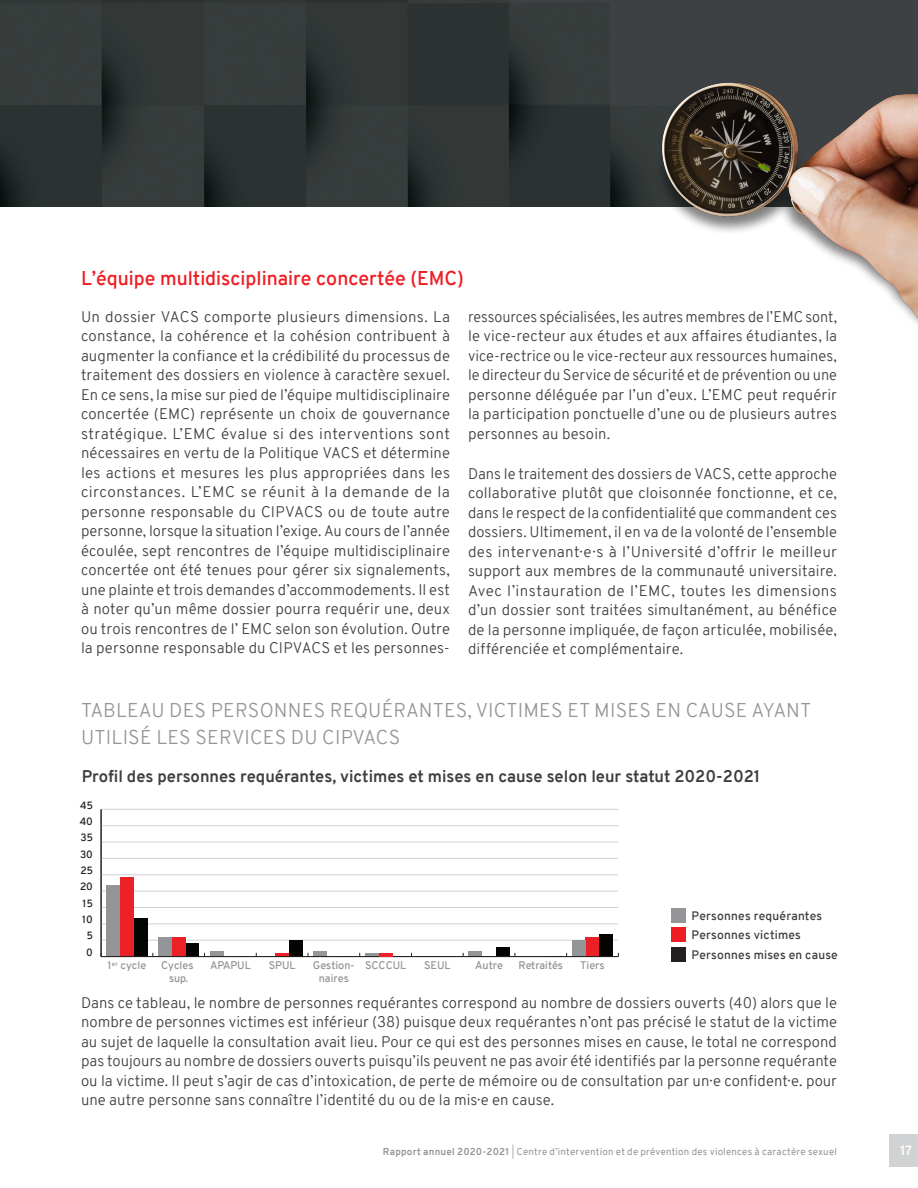
<style>
.page{position:relative;width:918px;height:1188px;background:#fff}
.page>*{position:absolute;margin:0;border:0;box-sizing:border-box;transform-origin:0 0}
.Titre{font:300 19.5px/27px "Overpass";letter-spacing:.01em;color:#939598}
.t1{font:600 19.5px "Overpass";color:#ee1d23}
.t2{font:700 16.5px "Overpass";color:#3e3e3f}
.Texte_2{font:300 15px/19.5px "Overpass";letter-spacing:.01em;color:#3e3e3f;text-align:justify}
.t3{font:500 condensed 13.5px "Helvetica Neue LT Std";color:#fff}
.Texte_2-2{font:600 12px "Overpass";letter-spacing:.02em;color:#3e3e3f}
.t4{font:600 10.8px "Overpass";color:#939598}
.t5{font:600 10.35px "Overpass";color:#231f20}
.t6{font:9.75px "Overpass";letter-spacing:.02em;color:#939598}
.s1{font-weight:700}
.s2{font-weight:300}
</style>
<div class="page">
<div style="left:889px;top:1134px;width:29px;height:33px;background:#d1d2d4"></div>
<img style="left:0;top:0;width:918px;height:206px">
<img style="left:627px;top:48px;width:291px;height:276px">
<hr style="left:101px;top:940px;width:517px;height:1px;background:#d1d2d4">
<hr style="left:101px;top:924px;width:517px;height:1px;background:#d1d2d4">
<hr style="left:101px;top:907px;width:517px;height:1px;background:#d1d2d4">
<hr style="left:101px;top:891px;width:517px;height:1px;background:#d1d2d4">
<hr style="left:101px;top:874px;width:517px;height:1px;background:#d1d2d4">
<hr style="left:101px;top:858px;width:517px;height:1px;background:#d1d2d4">
<hr style="left:101px;top:842px;width:517px;height:1px;background:#d1d2d4">
<hr style="left:101px;top:825px;width:517px;height:1px;background:#d1d2d4">
<hr style="left:101px;top:809px;width:517px;height:1px;background:#d1d2d4">
<div style="left:134px;top:918px;width:14px;height:39px;background:#040503"></div>
<div style="left:186px;top:943px;width:13px;height:14px;background:#040503"></div>
<div style="left:289px;top:940px;width:14px;height:17px;background:#040503"></div>
<div style="left:496px;top:947px;width:14px;height:10px;background:#040503"></div>
<div style="left:599px;top:934px;width:14px;height:23px;background:#040503"></div>
<div style="left:120px;top:878px;width:14px;height:79px;background:#ec2127"></div>
<div style="left:172px;top:938px;width:14px;height:19px;background:#ec2127"></div>
<hr style="left:275px;top:953px;width:14px;height:4px;background:#ec2127">
<div style="left:586px;top:937px;width:13px;height:20px;background:#ec2127"></div>
<div style="left:106px;top:885px;width:14px;height:72px;background:#939598"></div>
<div style="left:158px;top:938px;width:14px;height:19px;background:#939598"></div>
<div style="left:210px;top:951px;width:14px;height:6px;background:#939598"></div>
<div style="left:313px;top:951px;width:14px;height:6px;background:#939598"></div>
<hr style="left:365px;top:953px;width:14px;height:4px;background:#939598">
<div style="left:468px;top:951px;width:14px;height:6px;background:#939598"></div>
<div style="left:572px;top:940px;width:14px;height:17px;background:#939598"></div>
<hr style="left:101px;top:809px;width:1px;height:148px;background:#231f20">
<hr style="left:101px;top:956px;width:517px;height:1px;background:#231f20">
<div style="left:671px;top:908px;width:15px;height:14px;background:#939598"></div>
<div style="left:671px;top:928px;width:15px;height:14px;background:#ee1d23"></div>
<div style="left:671px;top:947px;width:15px;height:15px;background:#231f20"></div>
<svg style="left:379px;top:953px;width:33px;height:4px"></svg>
<p class="t1" style="left:81px;top:264px;width:384px">L’équipe multidisciplinaire concertée (EMC)</p>
<p class="Texte_2" style="left:81px;top:307px;width:371px">Un dossier VACS comporte plusieurs dimensions. La constance, la cohérence et la cohésion contribuent à augmenter la confiance et la crédibilité du processus de traitement des dossiers en violence à caractère sexuel.<br>En ce sens, la mise sur pied de l’équipe multidisciplinaire concertée (EMC) représente un choix de gouvernance stratégique. L’EMC évalue si des interventions sont nécessaires en vertu de la Politique VACS et détermine les actions et mesures les plus appropriées dans les circonstances. L’EMC se réunit à la demande de la personne responsable du CIPVACS ou de toute autre personne, lorsque la situation l’exige. Au cours de l’année écoulée, sept rencontres de l’équipe multidisciplinaire concertée ont été tenues pour gérer six signalements, une plainte et trois demandes d’accommodements. Il est à noter qu’un même dossier pourra requérir une, deux ou trois rencontres de l’ EMC selon son évolution. Outre la personne responsable du CIPVACS et les personnes-</p>
<p class="Texte_2" style="left:468px;top:307px;width:371px">ressources spécialisées, les autres membres de l’EMC sont, le vice-recteur aux études et aux affaires étudiantes, la vice-rectrice ou le vice-recteur aux ressources humaines, le directeur du Service de sécurité et de prévention ou une personne déléguée par l’un d’eux. L’EMC peut requérir la participation ponctuelle d’une ou de plusieurs autres personnes au besoin.</p>
<p class="Texte_2" style="left:468px;top:464px;width:371px">Dans le traitement des dossiers de VACS, cette approche collaborative plutôt que cloisonnée fonctionne, et ce, dans le respect de la confidentialité que commandent ces dossiers. Ultimement, il en va de la volonté de l’ensemble des intervenant·e·s à l’Université d’offrir le meilleur support aux membres de la communauté universitaire.<br>Avec l’instauration de l’EMC, toutes les dimensions d’un dossier sont traitées simultanément, au bénéfice de la personne impliquée, de façon articulée, mobilisée, différenciée et complémentaire.</p>
<p class="Titre" style="left:81px;top:696px;width:732px">TABLEAU DES PERSONNES REQUÉRANTES, VICTIMES ET MISES EN CAUSE AYANT<br>UTILISÉ LES SERVICES DU CIPVACS</p>
<p class="t2" style="left:82px;top:764px;width:680px">Profil des personnes requérantes, victimes et mises en cause selon leur statut 2020-2021</p>
<p class="t5" style="left:80px;top:798px;width:14px">45</p>
<p class="t5" style="left:80px;top:814px;width:15px">40</p>
<p class="t5" style="left:81px;top:830px;width:14px">35</p>
<p class="t5" style="left:80px;top:847px;width:14px">30</p>
<p class="t5" style="left:80px;top:863px;width:14px">25</p>
<p class="t5" style="left:80px;top:879px;width:15px">20</p>
<p class="t5" style="left:83px;top:896px;width:12px">15</p>
<p class="t5" style="left:82px;top:912px;width:12px">10</p>
<p class="t5" style="left:87px;top:929px;width:8px">5</p>
<p class="t5" style="left:86px;top:945px;width:8px">0</p>
<p class="Texte_2-2" style="left:692px;top:907px;width:132px">Personnes requérantes</p>
<p class="Texte_2-2" style="left:692px;top:926px;width:111px">Personnes victimes</p>
<p class="Texte_2-2" style="left:692px;top:946px;width:148px">Personnes mises en cause</p>
<p class="t4" style="left:313px;top:958px;width:95px">Gestion- SCCCUL</p>
<p class="t4" style="left:424px;top:958px;width:28px">SEUL</p>
<p class="t4" style="left:475px;top:958px;width:29px">Autre</p>
<p class="t4" style="left:518px;top:958px;width:46px">Retraités</p>
<p class="t4" style="left:580px;top:958px;width:26px">Tiers</p>
<p class="t4" style="left:319px;top:971px;width:31px">naires</p>
<p class="t4" style="left:108px;top:958px;width:40px">1<sup>er</sup> cycle</p>
<p class="Texte_2" style="left:81px;top:993px;width:758px">Dans ce tableau, le nombre de personnes requérantes correspond au nombre de dossiers ouverts (40) alors que le nombre de personnes victimes est inférieur (38) puisque deux requérantes n’ont pas précisé le statut de la victime au sujet de laquelle la consultation avait lieu. Pour ce qui est des personnes mises en cause, le total ne correspond pas toujours au nombre de dossiers ouverts puisqu’ils peuvent ne pas avoir été identifiés par la personne requérante ou la victime. Il peut s’agir de cas d’intoxication, de perte de mémoire ou de consultation par un·e confident·e. pour une autre personne sans connaître l’identité du ou de la mis·e en cause.</p>
<p class="t4" style="left:161px;top:958px;width:34px">Cycles</p>
<p class="t4" style="left:210px;top:958px;width:42px">APAPUL</p>
<p class="t4" style="left:269px;top:958px;width:28px">SPUL</p>
<p class="t4" style="left:169px;top:971px;width:21px">sup.</p>
<p class="t6" style="left:383px;top:1145px;width:456px"><span class="s1">Rapport annuel 2020-2021</span> <span class="s2">|</span> Centre d’intervention et de prévention des violences à caractère sexuel</p>
<p class="t3" style="left:900px;top:1143px;width:14px">17</p>
</div>
